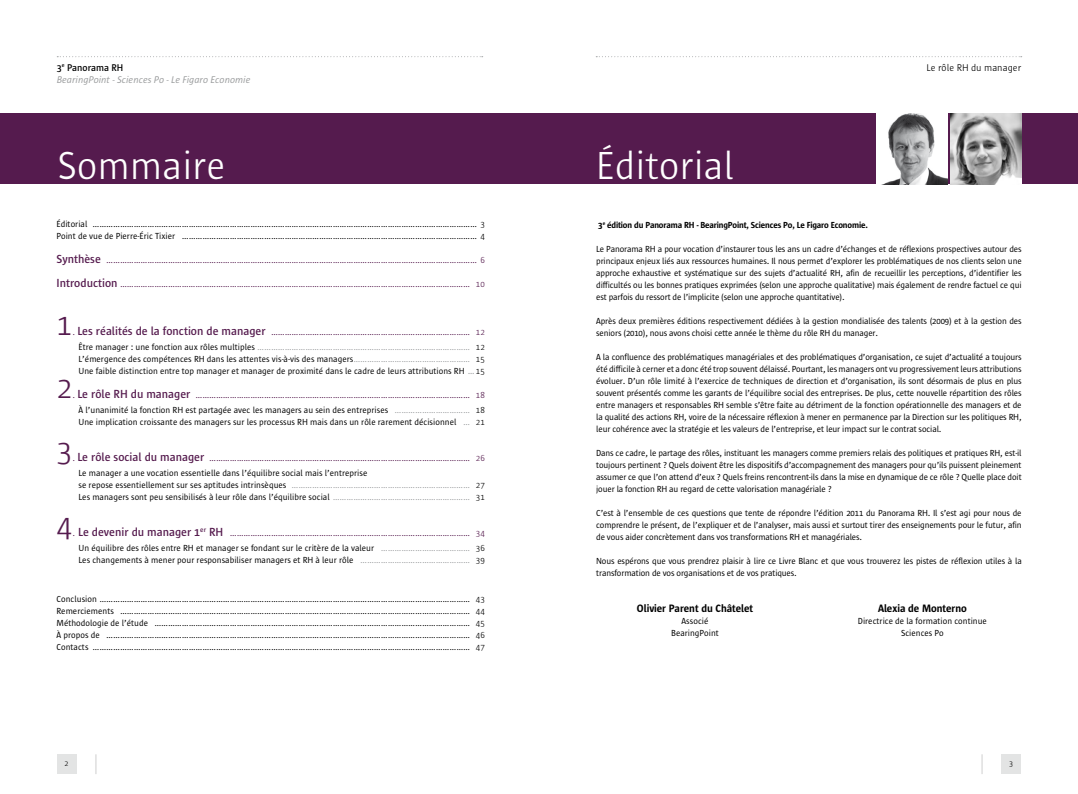
<style>
.page{position:relative;width:1078px;height:794px;background:#fff}
.page>*{position:absolute;margin:0;border:0;box-sizing:border-box;transform-origin:0 0}
.t1{font:300 40px "Sun Hf 3";color:#fff}
.t2{font:300 32px "Sun Hf 3";color:#551b4e}
.t3{font:700 11px "Sun Hf 7";color:#000}
.t4{font:italic 10px "Sun Hf 5 i";color:#9c9e9f}
.t5{font:300 10px "Sun Hf 3";color:#000}
.t6{font:600 10px "Sun Hf 6";color:#000}
.t7{font:9px/12px "Sun Hf 5";color:#000;text-align:justify}
.t8{font:300 9px/12px "Sun Hf 3";color:#000}
.t9{font:300 9px "Sun Hf 3";color:#551b4e}
.t10{font:700 9px "Sun Hf 7";letter-spacing:-.015em;color:#000}
.t11{font:300 8px "Sun Hf 3";color:#000}
.s1{font-family:"Sun Hf 5";font-weight:400}
.s2{font-family:"Sun Hf 6";font-weight:600;font-size:12px}
.s3{font-family:"Sun Hf 3";font-weight:300;color:#9ea0a2}
.s4{font-family:"Sun Hf 3";font-weight:300}
.s5{color:#9ea0a2}
</style>
<div class="page">
<svg style="left:57px;top:56px;width:425px;height:1px"></svg>
<svg style="left:596px;top:56px;width:425px;height:1px"></svg>
<svg style="left:95px;top:754px;width:1px;height:20px"></svg>
<svg style="left:981px;top:754px;width:1px;height:20px"></svg>
<div style="left:57px;top:754px;width:20px;height:20px;background:#e3e4e4"></div>
<div style="left:1001px;top:754px;width:19px;height:20px;background:#e3e4e4"></div>
<div style="left:0;top:113px;width:1077px;height:71px;background:#551b4e"></div>
<img style="left:950px;top:113px;width:70px;height:71px">
<img style="left:876px;top:113px;width:71px;height:71px">
<p class="t6" style="left:57px;top:62px;width:68px">3<sup>e</sup> Panorama RH</p>
<p class="t4" style="left:57px;top:74px;width:195px">BearingPoint - Sciences Po - Le Figaro Economie</p>
<p class="t5" style="left:926px;top:62px;width:96px">Le rôle RH du manager</p>
<h1 class="t1" style="left:57px;top:144px;width:170px">Sommaire</h1>
<h1 class="t1" style="left:595px;top:144px;width:140px">Éditorial</h1>
<p class="t8" style="left:57px;top:219px;width:430px"><span class="s1">Éditorial</span> …………………………………………………………………………………………………………………………………………………… 3<br><span class="s1">Point de vue de Pierre-Éric Tixier</span> ………………………………………………………………………………………………………………… 4</p>
<p class="t9" style="left:57px;top:256px;width:430px"><span class="s2">Synthèse</span> ……………………………………………………………………………………………………………………………………………… 6</p>
<p class="t9" style="left:57px;top:280px;width:429px"><span class="s2">Introduction</span> ……………………………………………………………………………………………………………………………………… 10</p>
<h2 class="t2" style="left:57px;top:308px;width:17px">1</h2>
<p class="t9" style="left:73px;top:328px;width:413px">. <span class="s2">Les réalités de la fonction de manager</span> …………………………………………………………………………… 12</p>
<p class="t7" style="left:79px;top:341px;width:407px">être manager : une fonction aux rôles multiples <span class="s3">…………………………………………………………………………………</span> <span class="s4">12<br></span>L’émergence des compétences RH dans les attentes vis-à-vis des managers<span class="s3">……………………………………………</span> <span class="s4">15<br></span>Une faible distinction entre top manager et manager de proximité dans le cadre de leurs attributions RH <span class="s5">…</span><span class="s4">15</span></p>
<h2 class="t2" style="left:57px;top:371px;width:17px">2</h2>
<p class="t9" style="left:73px;top:390px;width:413px">. <span class="s2">Le rôle RH du manager</span> ………………………………………………………………………………………………………… 18</p>
<p class="t7" style="left:79px;top:404px;width:407px">à l’unanimité la fonction RH est partagée avec les managers au sein des entreprises <span class="s3">……………………………</span> <span class="s4">18<br></span>Une implication croissante des managers sur les processus RH mais dans un rôle rarement décisionnel <span class="s3">…</span> <span class="s4">21</span></p>
<h2 class="t2" style="left:57px;top:433px;width:17px">3</h2>
<p class="t9" style="left:73px;top:453px;width:414px">. <span class="s2">Le rôle social du manager</span> …………………………………………………………………………………………………… 26</p>
<p class="t7" style="left:78px;top:467px;width:407px;text-align:left">Le manager a une vocation essentielle dans l’équilibre social mais l’entreprise<br>se repose essentiellement sur ses aptitudes intrinsèques <span class="s3">……………………………………………………………………</span> <span class="s4">27<br></span>Les managers sont peu sensibilisés à leur rôle dans l’équilibre social <span class="s3">……………………………………………………</span> <span class="s4">31</span></p>
<h2 class="t2" style="left:57px;top:508px;width:17px">4</h2>
<p class="t9" style="left:73px;top:528px;width:414px">. <span class="s2">Le devenir du manager 1</span><sup>er</sup> <span class="s2">RH</span> …………………………………………………………………………………………… 34</p>
<p class="t7" style="left:79px;top:542px;width:407px">Un équilibre des rôles entre RH et manager se fondant sur le critère de la valeur <span class="s3">…………………………………</span> <span class="s4">36<br></span>Les changements à mener pour responsabiliser managers et RH à leur rôle <span class="s3">…………………………………………</span> <span class="s4">39</span></p>
<p class="t8" style="left:57px;top:593px;width:430px;text-align:justify"><span class="s1">Conclusion</span> ……………………………………………………………………………………………………………………………………………… 43<br><span class="s1">Remerciements</span> ……………………………………………………………………………………………………………………………………… 44<br><span class="s1">Méthodologie de l’étude</span> ………………………………………………………………………………………………………………………… 45<br><span class="s1">À propos de</span> …………………………………………………………………………………………………………………………………………… 46<br><span class="s1">Contacts</span> ………………………………………………………………………………………………………………………………………………… 47</p>
<p class="t10" style="left:598px;top:220px;width:271px">3<sup>e</sup> édition du Panorama RH - BearingPoint, Sciences Po, Le Figaro Economie.</p>
<p class="t7" style="left:596px;top:243px;width:427px">Le Panorama RH a pour vocation d’instaurer tous les ans un cadre d’échanges et de réflexions prospectives autour des principaux enjeux liés aux ressources humaines. Il nous permet d’explorer les problématiques de nos clients selon une approche exhaustive et systématique sur des sujets d’actualité RH, afin de recueillir les perceptions, d’identifier les difficultés ou les bonnes pratiques exprimées (selon une approche qualitative) mais également de rendre factuel ce qui est parfois du ressort de l’implicite (selon une approche quantitative).</p>
<p class="t7" style="left:596px;top:315px;width:427px">Après deux premières éditions respectivement dédiées à la gestion mondialisée des talents (2009) et à la gestion des seniors (2010), nous avons choisi cette année le thème du rôle RH du manager.</p>
<p class="t7" style="left:596px;top:351px;width:427px">A la confluence des problématiques managériales et des problématiques d’organisation, ce sujet d’actualité a toujours été difficile à cerner et a donc été trop souvent délaissé. Pourtant, les managers ont vu progressivement leurs attributions évoluer. D’un rôle limité à l’exercice de techniques de direction et d’organisation, ils sont désormais de plus en plus souvent présentés comme les garants de l’équilibre social des entreprises. De plus, cette nouvelle répartition des rôles entre managers et responsables RH semble s’être faite au détriment de la fonction opérationnelle des managers et de la qualité des actions RH, voire de la nécessaire réflexion à mener en permanence par la Direction sur les politiques RH, leur cohérence avec la stratégie et les valeurs de l’entreprise, et leur impact sur le contrat social.</p>
<p class="t7" style="left:596px;top:447px;width:427px">Dans ce cadre, le partage des rôles, instituant les managers comme premiers relais des politiques et pratiques RH, est-il toujours pertinent ? Quels doivent être les dispositifs d’accompagnement des managers pour qu’ils puissent pleinement assumer ce que l’on attend d’eux ? Quels freins rencontrent-ils dans la mise en dynamique de ce rôle ? Quelle place doit jouer la fonction RH au regard de cette valorisation managériale ?</p>
<p class="t7" style="left:596px;top:507px;width:427px">C’est à l’ensemble de ces questions que tente de répondre l’édition 2011 du Panorama RH. Il s’est agi pour nous de comprendre le présent, de l’expliquer et de l’analyser, mais aussi et surtout tirer des enseignements pour le futur, afin de vous aider concrètement dans vos transformations RH et managériales.</p>
<p class="t7" style="left:596px;top:555px;width:427px">Nous espérons que vous prendrez plaisir à lire ce Livre Blanc et que vous trouverez les pistes de réflexion utiles à la transformation de vos organisations et de vos pratiques.</p>
<p class="t3" style="left:636px;top:603px;width:117px">Olivier Parent du Châtelet</p>
<p class="t7" style="left:671px;top:615px;width:49px;text-align:center">Associé<br>BearingPoint</p>
<p class="t3" style="left:877px;top:603px;width:90px">Alexia de Monterno</p>
<p class="t7" style="left:857px;top:615px;width:131px;text-align:center">Directrice de la formation continue<br>Sciences Po</p>
<p class="t11" style="left:65px;top:759px;width:5px">2</p>
<p class="t11" style="left:1009px;top:759px;width:5px">3</p>
</div>
